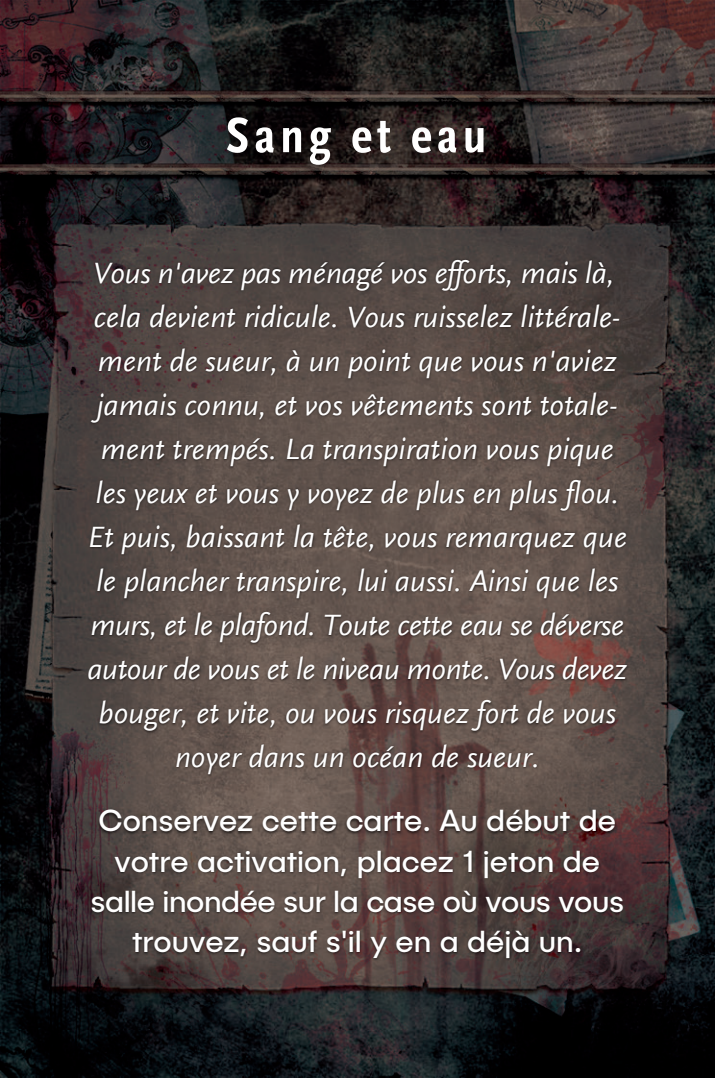
<style>
.page{position:relative;width:715px;height:1078px;background:#fff}
.page>*{position:absolute;margin:0;border:0;box-sizing:border-box;transform-origin:0 0}
.t1{font:700 condensed 52px "Scala Sans Offc Pro";letter-spacing:.095em;color:#fff}
.t2{font:italic 30.8px/44px "Scala Sans Offc Pro";color:#fff;text-align:center}
.t3{font:30.8px/40px "Publica Sans";color:#fff;text-align:center}
</style>
<div class="page">
<img style="left:0;top:0;width:714px;height:1077px">
<img style="left:84px;top:254px;width:547px;height:709px">
<h1 class="t1" style="left:226px;top:105px;width:262px">Sang et eau</h1>
<p class="t2" style="left:87px;top:250px;width:541px">Vous n'avez pas ménagé vos efforts, mais là, cela devient ridicule. Vous ruisselez littérale&shy;ment de sueur, à un point que vous n'aviez jamais connu, et vos vêtements sont totale&shy;ment trempés. La transpiration vous pique les yeux et vous y voyez de plus en plus flou.<br>Et puis, baissant la tête, vous remarquez que le plancher transpire, lui aussi. Ainsi que les murs, et le plafond. Toute cette eau se déverse autour de vous et le niveau monte. Vous devez bouger, et vite, ou vous risquez fort de vous noyer dans un océan de sueur.</p>
<p class="t3" style="left:90px;top:799px;width:534px">Conservez cette carte. Au début de votre activation, placez 1 jeton de salle inondée sur la case où vous vous trouvez, sauf s'il y en a déjà un.</p>
</div>
